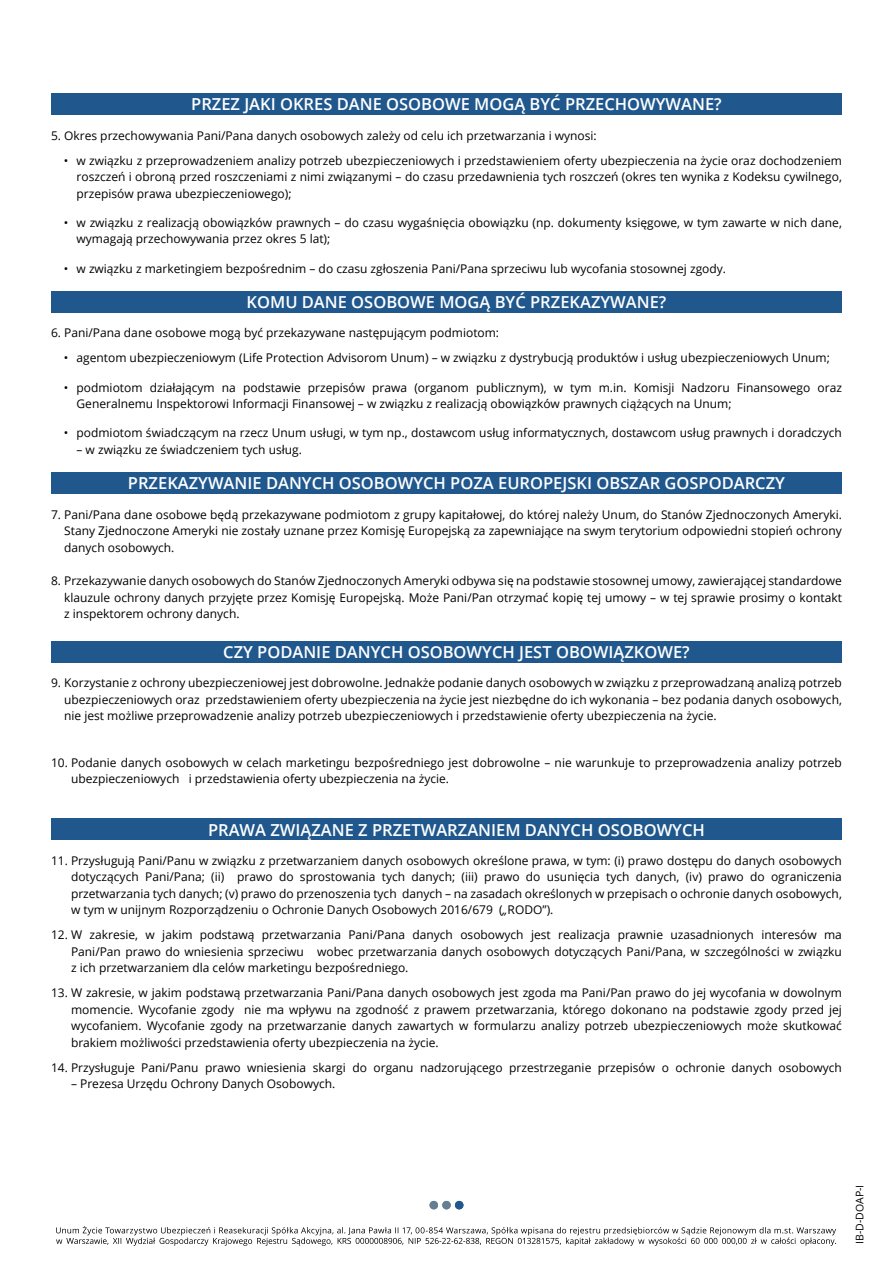
<style>
.page{position:relative;width:893px;height:1263px;background:#fff}
.page>*{position:absolute;margin:0;border:0;box-sizing:border-box;transform-origin:0 0}
.t1{font:600 16.5px "Open Sans";color:#fff}
.t2{font:12px/16.5px "Open Sans";color:#000;text-align:justify}
.t3{font:10.5px "Open Sans";color:#000}
.s1{font-style:italic}
</style>
<div class="page">
<svg style="left:56px;top:1226px;width:780px;height:20px"></svg>
<div style="left:430px;top:1201px;width:8px;height:8px;background:#667e91;border-radius:50%"></div>
<div style="left:442px;top:1201px;width:9px;height:8px;background:#667e91;border-radius:50%"></div>
<div style="left:455px;top:1201px;width:8px;height:8px;background:#20588d;border-radius:50%"></div>
<div style="left:51px;top:94px;width:791px;height:21px;background:#20588d"></div>
<div style="left:51px;top:291px;width:791px;height:21px;background:#20588d"></div>
<div style="left:51px;top:473px;width:791px;height:21px;background:#20588d"></div>
<div style="left:51px;top:641px;width:791px;height:21px;background:#20588d"></div>
<div style="left:51px;top:819px;width:791px;height:21px;background:#20588d"></div>
<h1 class="t1" style="left:191px;top:93px;width:532px">PRZEZ JAKI OKRES DANE OSOBOWE MOGĄ BYĆ PRZECHOWYWANE?</h1>
<p class="t2" style="left:51px;top:127px;width:547px">5. Okres przechowywania Pani/Pana danych osobowych zależy od celu ich przetwarzania i wynosi:</p>
<p class="t2" style="left:77px;top:152px;width:767px;text-indent:-13px">• w związku z przeprowadzeniem analizy potrzeb ubezpieczeniowych i przedstawieniem oferty ubezpieczenia na życie oraz dochodzeniem roszczeń i obroną przed roszczeniami z nimi związanymi – do czasu przedawnienia tych roszczeń (okres ten wynika z Kodeksu cywilnego, przepisów prawa ubezpieczeniowego);</p>
<p class="t2" style="left:77px;top:214px;width:767px;text-indent:-13px">• w związku z realizacją obowiązków prawnych – do czasu wygaśnięcia obowiązku (np. dokumenty księgowe, w tym zawarte w nich dane, wymagają przechowywania przez okres 5 lat);</p>
<p class="t2" style="left:64px;top:260px;width:664px">• w związku z marketingiem bezpośrednim – do czasu zgłoszenia Pani/Pana sprzeciwu lub wycofania stosownej zgody.</p>
<h1 class="t1" style="left:247px;top:291px;width:421px">KOMU DANE OSOBOWE MOGĄ BYĆ PRZEKAZYWANE?</h1>
<p class="t2" style="left:51px;top:324px;width:450px">6. Pani/Pana dane osobowe mogą być przekazywane następującym podmiotom:</p>
<p class="t2" style="left:64px;top:350px;width:768px">• agentom ubezpieczeniowym (Life Protection Advisorom Unum) – w związku z dystrybucją produktów i usług ubezpieczeniowych Unum;</p>
<p class="t2" style="left:77px;top:379px;width:767px;text-indent:-13px">• podmiotom działającym na podstawie przepisów prawa (organom publicznym), w tym m.in. Komisji Nadzoru Finansowego oraz<br>Generalnemu Inspektorowi Informacji Finansowej – w związku z realizacją obowiązków prawnych ciążących na Unum;</p>
<p class="t2" style="left:64px;top:425px;width:780px">• podmiotom świadczącym na rzecz Unum usługi, w tym np., dostawcom usług informatycznych, dostawcom usług prawnych i doradczych</p>
<p class="t2" style="left:77px;top:441px;width:227px">– w związku ze świadczeniem tych usług.</p>
<h1 class="t1" style="left:128px;top:472px;width:658px">PRZEKAZYWANIE DANYCH OSOBOWYCH POZA EUROPEJSKI OBSZAR GOSPODARCZY</h1>
<p class="t2" style="left:64px;top:506px;width:779px;text-indent:-13px">7. Pani/Pana dane osobowe będą przekazywane podmiotom z grupy kapitałowej, do której należy Unum, do Stanów Zjednoczonych Ameryki.<br>Stany Zjednoczone Ameryki nie zostały uznane przez Komisję Europejską za zapewniające na swym terytorium odpowiedni stopień ochrony danych osobowych.</p>
<p class="t2" style="left:64px;top:572px;width:779px;text-indent:-13px">8. Przekazywanie danych osobowych do Stanów Zjednoczonych Ameryki odbywa się na podstawie stosownej umowy, zawierającej standardowe klauzule ochrony danych przyjęte przez Komisję Europejską. Może Pani/Pan otrzymać kopię tej umowy – w tej sprawie prosimy o kontakt z inspektorem ochrony danych.</p>
<h1 class="t1" style="left:223px;top:641px;width:468px">CZY PODANIE DANYCH OSOBOWYCH JEST OBOWIĄZKOWE?</h1>
<p class="t2" style="left:64px;top:674px;width:779px;text-indent:-13px">9. Korzystanie z ochrony ubezpieczeniowej jest dobrowolne. Jednakże podanie danych osobowych w związku z przeprowadzaną analizą potrzeb ubezpieczeniowych oraz przedstawieniem oferty ubezpieczenia na życie jest niezbędne do ich wykonania – bez podania danych osobowych, nie jest możliwe przeprowadzenie analizy potrzeb ubezpieczeniowych i przedstawienie oferty ubezpieczenia na życie.</p>
<p class="t2" style="left:71px;top:754px;width:772px;text-indent:-20px">10. Podanie danych osobowych w celach marketingu bezpośredniego jest dobrowolne – nie warunkuje to przeprowadzenia analizy potrzeb ubezpieczeniowych i przedstawienia oferty ubezpieczenia na życie.</p>
<h1 class="t1" style="left:208px;top:818px;width:498px">PRAWA ZWIĄZANE Z PRZETWARZANIEM DANYCH OSOBOWYCH</h1>
<p class="t2" style="left:71px;top:852px;width:772px;text-indent:-20px">11. Przysługują Pani/Panu w związku z przetwarzaniem danych osobowych określone prawa, w tym: (i) prawo dostępu do danych osobowych dotyczących Pani/Pana; (ii) prawo do sprostowania tych danych; (iii) prawo do usunięcia tych danych, (iv) prawo do ograniczenia przetwarzania tych danych; (v) prawo do przenoszenia tych danych – na zasadach określonych w przepisach o ochronie danych osobowych, w tym w unijnym Rozporządzeniu o Ochronie Danych Osobowych 2016/679 (<span class="s1">„</span>RODO”).</p>
<p class="t2" style="left:71px;top:926px;width:772px;text-indent:-20px">12. W zakresie, w jakim podstawą przetwarzania Pani/Pana danych osobowych jest realizacja prawnie uzasadnionych interesów ma Pani/Pan prawo do wniesienia sprzeciwu wobec przetwarzania danych osobowych dotyczących Pani/Pana, w szczególności w związku z ich przetwarzaniem dla celów marketingu bezpośredniego.</p>
<p class="t2" style="left:71px;top:984px;width:772px;text-indent:-20px">13. W zakresie, w jakim podstawą przetwarzania Pani/Pana danych osobowych jest zgoda ma Pani/Pan prawo do jej wycofania w dowolnym momencie. Wycofanie zgody nie ma wpływu na zgodność z prawem przetwarzania, którego dokonano na podstawie zgody przed jej wycofaniem. Wycofanie zgody na przetwarzanie danych zawartych w formularzu analizy potrzeb ubezpieczeniowych może skutkować brakiem możliwości przedstawienia oferty ubezpieczenia na życie.</p>
<p class="t2" style="left:51px;top:1059px;width:792px">14. Przysługuje Pani/Panu prawo wniesienia skargi do organu nadzorującego przestrzeganie przepisów o ochronie danych osobowych</p>
<p class="t2" style="left:71px;top:1075px;width:266px">– Prezesa Urzędu Ochrony Danych Osobowych.</p>
<p class="t3" style="left:853px;top:1244px;width:61px;rotate:-90deg">IB-D-DOAP-I</p>
</div>
